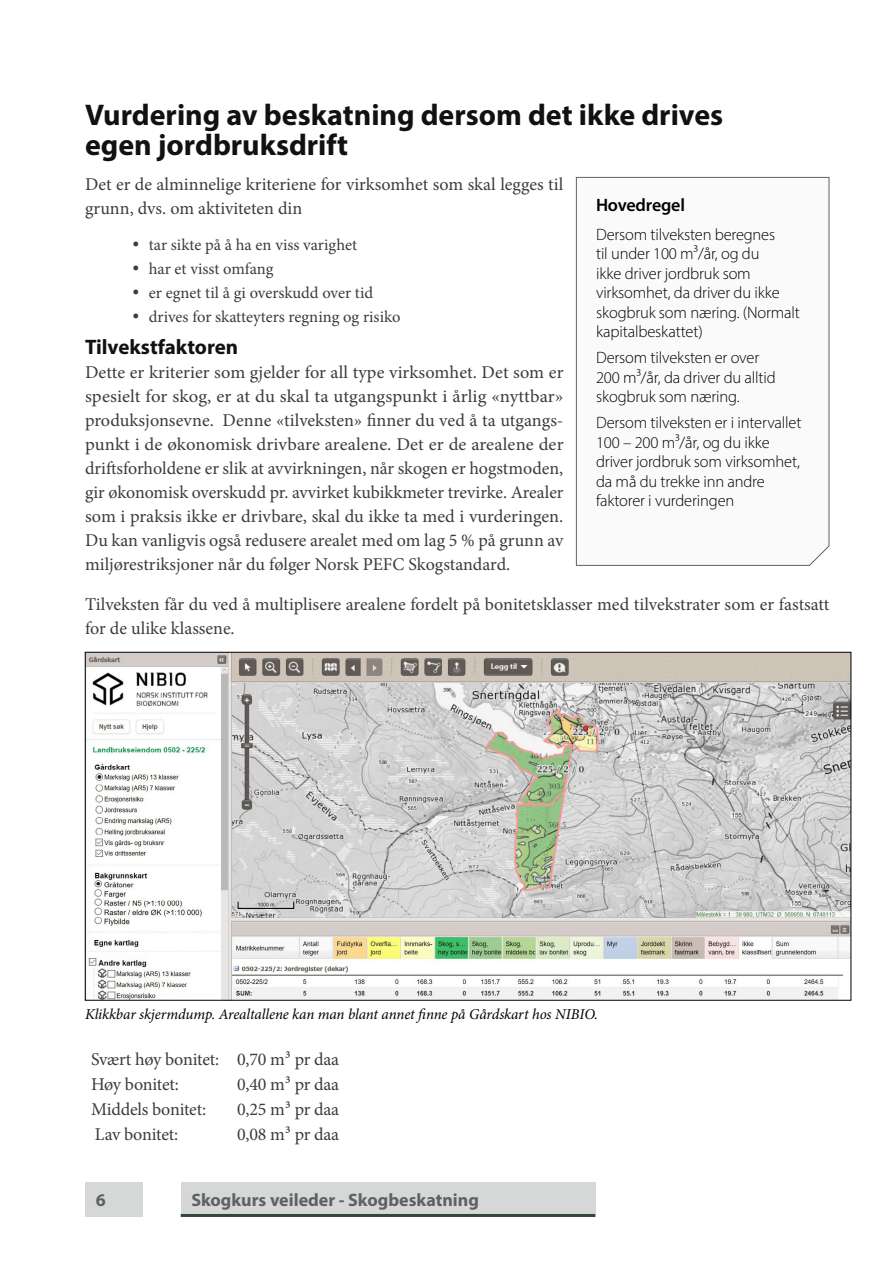
<style>
.page{position:relative;width:893px;height:1263px;background:#fff}
.page>*{position:absolute;margin:0;border:0;box-sizing:border-box;transform-origin:0 0}
.t1{font:700 30px/30px "Myriad Pro";color:#101211}
.t2{font:700 21px "Myriad Pro";color:#101211}
.t3{font:18px/24px "Minion Pro";letter-spacing:-.005em;color:#393d3b}
.t4{font:700 18px "Myriad Pro";color:#5e6261}
.t5{font:600 18px "Myriad Pro";letter-spacing:-.01em;color:#000}
.t6{font:300 16.5px/19.5px "Myriad Pro";letter-spacing:-.01em;color:#000}
.t7{font:16.5px "Minion Pro";color:#393d3b}
.t8{font:italic 15px "Minion Pro";letter-spacing:-.005em;color:#000}
</style>
<div class="page">
<div style="left:181px;top:1182px;width:414px;height:35px;background:#d6d8d7"></div>
<div style="left:85px;top:1182px;width:57px;height:35px;background:#d6d8d7"></div>
<hr style="left:181px;top:1214px;width:414px;height:3px;background:#324935">
<svg style="left:576px;top:177px;width:253px;height:389px"></svg>
<img style="left:87px;top:654px;width:762px;height:344px">
<h1 class="t1" style="left:85px;top:98px;width:640px">Vurdering av beskatning dersom det ikke drives egen jordbruksdrift</h1>
<p class="t3" style="left:85px;top:173px;width:480px">Det er de alminnelige kriteriene for virksomhet som skal legges til grunn, dvs. om aktiviteten din</p>
<p class="t7" style="left:132px;top:234px;width:226px">• tar sikte på å ha en viss varighet</p>
<p class="t7" style="left:132px;top:258px;width:143px">• har et visst omfang</p>
<p class="t7" style="left:132px;top:281px;width:242px">• er egnet til å gi overskudd over tid</p>
<p class="t7" style="left:132px;top:305px;width:270px">• drives for skatteyters regning og risiko</p>
<p class="t2" style="left:85px;top:333px;width:155px">Tilvekstfaktoren</p>
<p class="t3" style="left:85px;top:360px;width:480px;text-align:justify">Dette er kriterier som gjelder for all type virksomhet. Det som er spesielt for skog, er at du skal ta utgangspunkt i årlig «nyttbar» produksjonsevne. Denne «tilveksten» finner du ved å ta utgangs&shy;punkt i de økonomisk drivbare arealene. Det er de arealene der driftsforholdene er slik at avvirkningen, når skogen er hogstmoden, gir økonomisk overskudd pr. avvirket kubikkmeter trevirke. Arealer som i praksis ikke er drivbare, skal du ikke ta med i vurderingen.<br>Du kan vanligvis også redusere arealet med om lag 5 % på grunn av miljørestriksjoner når du følger Norsk PEFC Skogstandard.</p>
<p class="t3" style="left:85px;top:593px;width:746px">Tilveksten får du ved å multiplisere arealene fordelt på bonitetsklasser med tilvekstrater som er fastsatt for de ulike klassene.</p>
<p class="t5" style="left:596px;top:193px;width:90px">Hovedregel</p>
<p class="t6" style="left:596px;top:224px;width:205px">Dersom tilveksten beregnes<br>til under 100 m³/år, og du<br>ikke driver jordbruk som virksomhet, da driver du ikke skogbruk som næring. (Normalt kapitalbeskattet)</p>
<p class="t6" style="left:596px;top:348px;width:181px">Dersom tilveksten er over<br>200 m³/år, da driver du alltid skogbruk som næring.</p>
<p class="t6" style="left:596px;top:413px;width:207px">Dersom tilveksten er i intervallet<br>100 – 200 m³/år, og du ikke driver jordbruk som virksomhet, da må du trekke inn andre faktorer i vurderingen</p>
<p class="t8" style="left:85px;top:1004px;width:515px">Klikkbar skjermdump. Arealtallene kan man blant annet finne på Gårdskart hos NIBIO.</p>
<p class="t3" style="left:91px;top:1046px;width:250px;line-height:25px">Svært høy bonitet: 0,70 m³ pr daa<br>Høy bonitet:</p>
<p class="t3" style="left:237px;top:1072px;width:104px">0,40 m³ pr daa</p>
<p class="t3" style="left:91px;top:1097px;width:117px">Middels bonitet:</p>
<p class="t3" style="left:237px;top:1097px;width:104px">0,25 m³ pr daa</p>
<p class="t3" style="left:95px;top:1122px;width:85px">Lav bonitet:</p>
<p class="t3" style="left:237px;top:1122px;width:104px">0,08 m³ pr daa</p>
<p class="t4" style="left:96px;top:1188px;width:11px">6</p>
<p class="t4" style="left:191px;top:1188px;width:289px">Skogkurs veileder - Skogbeskatning</p>
</div>
